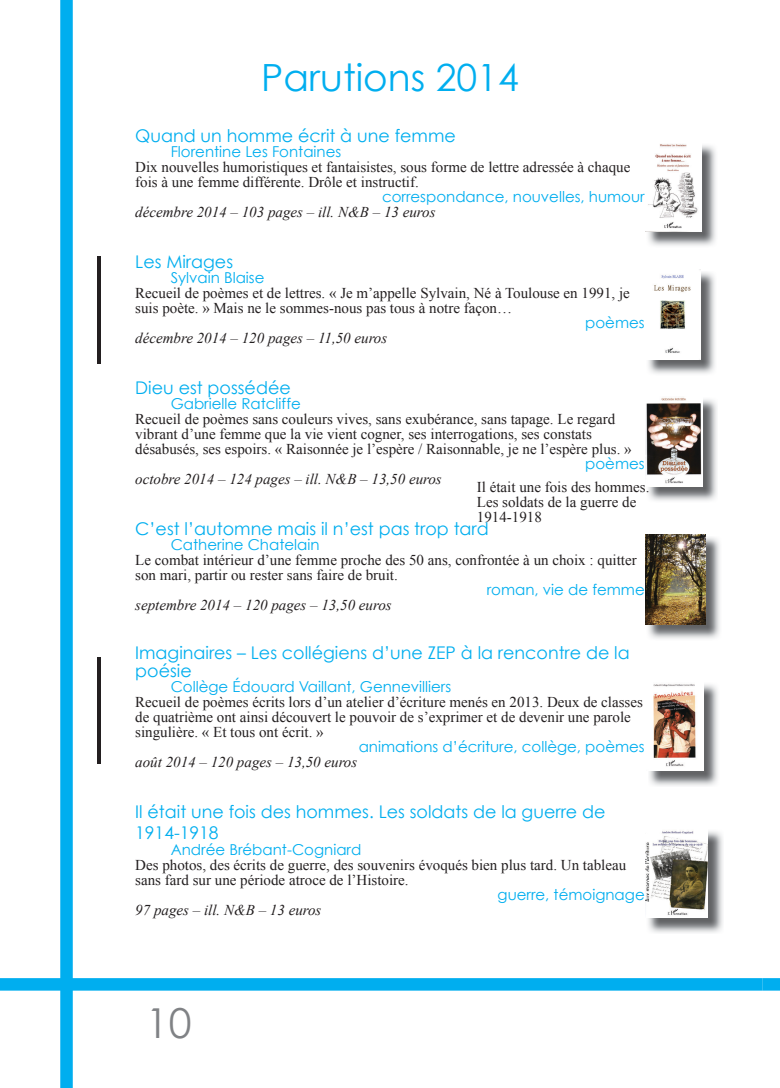
<style>
.page{position:relative;width:780px;height:1088px;background:#fff}
.page>*{position:absolute;margin:0;border:0;box-sizing:border-box;transform-origin:0 0}
.t1{font:41.25px "Century Gothic";color:#808285}
.t2{font:37.5px "Century Gothic";color:#00aeef}
.t3{font:17.5px/18.8px "Century Gothic";color:#00aeef}
.t4{font:15px/15px "Times New Roman";color:#231f20}
.t5{font:15px "Century Gothic";color:#00aeef}
.t6{font:italic 15px "Times New Roman";color:#231f20}
</style>
<div class="page">
<div style="left:60px;top:0;width:13px;height:1088px;background:#00aeef"></div>
<div style="left:0;top:978px;width:762px;height:12px;background:#00aeef"></div>
<div style="left:762px;top:978px;width:18px;height:12px;background:#00aeef"></div>
<img style="left:648px;top:145px;width:68px;height:101px">
<img style="left:645px;top:144px;width:56px;height:88px">
<img style="left:648px;top:272px;width:67px;height:102px">
<img style="left:648px;top:269px;width:52px;height:90px">
<img style="left:648px;top:399px;width:69px;height:102px">
<img style="left:645px;top:397px;width:57px;height:89px">
<img style="left:647px;top:536px;width:73px;height:103px">
<img style="left:645px;top:534px;width:60px;height:90px">
<img style="left:649px;top:684px;width:69px;height:102px">
<img style="left:649px;top:684px;width:54px;height:87px">
<img style="left:97px;top:657px;width:4px;height:107px">
<img style="left:97px;top:257px;width:4px;height:106px">
<img style="left:648px;top:831px;width:75px;height:102px">
<img style="left:645px;top:831px;width:63px;height:87px">
<h2 class="t2" style="left:261px;top:54px;width:259px">Parutions 2014</h2>
<p class="t3" style="left:135px;top:126px;width:322px">Quand un homme écrit à une femme</p>
<p class="t5" style="left:171px;top:142px;width:172px">Florentine Les Fontaines</p>
<p class="t4" style="left:135px;top:159px;width:496px">Dix nouvelles humoristiques et fantaisistes, sous forme de lettre adressée à chaque fois à une femme différente. Drôle et instructif.</p>
<p class="t5" style="left:382px;top:187px;width:264px">correspondance, nouvelles, humour</p>
<p class="t6" style="left:135px;top:201px;width:302px">décembre 2014 – 103 pages – ill. N&amp;B – 13 euros</p>
<p class="t3" style="left:135px;top:252px;width:99px">Les Mirages</p>
<p class="t5" style="left:171px;top:268px;width:95px">Sylvain Blaise</p>
<p class="t4" style="left:135px;top:285px;width:496px">Recueil de poèmes et de lettres. « Je m’appelle Sylvain, Né à Toulouse en 1991, je suis poète. » Mais ne le sommes-nous pas tous à notre façon…</p>
<p class="t5" style="left:585px;top:313px;width:61px">poèmes</p>
<p class="t6" style="left:135px;top:327px;width:253px">décembre 2014 – 120 pages – 11,50 euros</p>
<p class="t3" style="left:135px;top:378px;width:157px">Dieu est possédée</p>
<p class="t5" style="left:171px;top:394px;width:132px">Gabrielle Ratcliffe</p>
<p class="t4" style="left:135px;top:411px;width:498px">Recueil de poèmes sans couleurs vives, sans exubérance, sans tapage. Le regard vibrant d’une femme que la vie vient cogner, ses interrogations, ses constats désabusés, ses espoirs. « Raisonnée je l’espère / Raisonnable, je ne l’espère plus. »</p>
<p class="t5" style="left:585px;top:454px;width:61px">poèmes</p>
<p class="t6" style="left:135px;top:468px;width:308px">octobre 2014 – 124 pages – ill. N&amp;B – 13,50 euros</p>
<p class="t3" style="left:135px;top:519px;width:355px">C’est l’automne mais il n’est pas trop tard</p>
<p class="t5" style="left:171px;top:535px;width:150px">Catherine Chatelain</p>
<p class="t4" style="left:135px;top:552px;width:503px">Le combat intérieur d’une femme proche des 50 ans, confrontée à un choix : quitter son mari, partir ou rester sans faire de bruit.</p>
<p class="t5" style="left:487px;top:580px;width:159px">roman, vie de femme</p>
<p class="t6" style="left:135px;top:594px;width:258px">septembre 2014 – 120 pages – 13,50 euros</p>
<p class="t3" style="left:135px;top:643px;width:496px">Imaginaires – Les collégiens d’une ZEP à la rencontre de la poésie</p>
<p class="t5" style="left:171px;top:678px;width:282px">Collège Édouard Vaillant, Gennevilliers</p>
<p class="t4" style="left:135px;top:695px;width:509px">Recueil de poèmes écrits lors d’un atelier d’écriture menés en 2013. Deux de classes de quatrième ont ainsi découvert le pouvoir de s’exprimer et de devenir une parole singulière. « Et tous ont écrit. »</p>
<p class="t5" style="left:359px;top:738px;width:287px">animations d’écriture, collège, poèmes</p>
<p class="t6" style="left:135px;top:752px;width:223px">août 2014 – 120 pages – 13,50 euros</p>
<p class="t3" style="left:135px;top:801px;width:471px;line-height:21px">Il était une fois des hommes. Les soldats de la guerre de<br>1914-1918</p>
<p class="t5" style="left:171px;top:840px;width:192px">Andrée Brébant-Cogniard</p>
<p class="t4" style="left:135px;top:857px;width:492px">Des photos, des écrits de guerre, des souvenirs évoqués bien plus tard. Un tableau sans fard sur une période atroce de l’Histoire.</p>
<p class="t5" style="left:497px;top:885px;width:149px">guerre, témoignage</p>
<p class="t6" style="left:135px;top:899px;width:188px">97 pages – ill. N&amp;B – 13 euros</p>
<p class="t4" style="left:477px;top:479px;width:174px">Il était une fois des hommes.<br>Les soldats de la guerre de<br>1914-1918</p>
<h1 class="t1" style="left:146px;top:997px;width:47px">10</h1>
</div>
